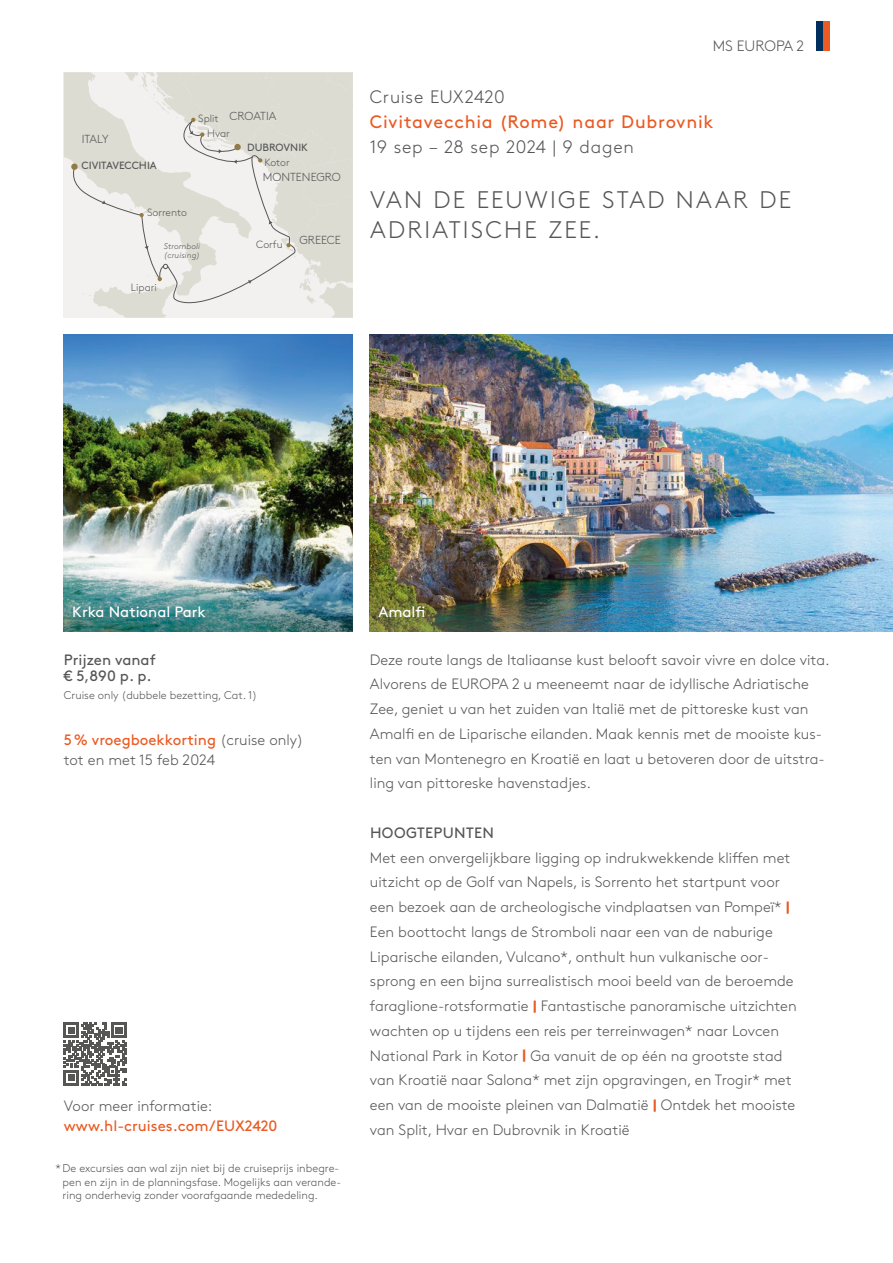
<style>
.page{position:relative;width:893px;height:1263px;background:#fff}
.page>*{position:absolute;margin:0;border:0;box-sizing:border-box;transform-origin:0 0}
.t1{font:300 24px/30px "Brown Pro";letter-spacing:.095em;color:#565655}
.t2{font:300 18px "Brown Pro";letter-spacing:.04em;color:#565655}
.t3{font:18px "Brown Pro";letter-spacing:.04em;color:#ea5a23}
.t4{font:300 15px/24.8px "Brown Pro";color:#565655}
.t5{font:15px "Brown Pro";color:#ea5a23}
.t6{font:15px "Brown Pro";color:#fff}
.t7{font:15px/16.5px "Brown Pro";color:#565655}
.t8{font:15px "Brown Pro";letter-spacing:.02em;color:#565655}
.t9{font:300 11.7px "Brown Pro";color:#565655}
.t10{font:300 11.25px/13.5px "Brown Pro";color:#565655}
.t11{font:300 10.5px "Brown Pro";color:#565655}
.t12{font:10.5px "Brown Pro";color:#565655}
.t13{font:italic 300 8.25px/9px "Brown Pro";letter-spacing:.01em;color:#565655}
.s1{font-weight:700;font-size:13.5px;color:#ea5a23}
.s2{font-weight:400;color:#ea5a23}
</style>
<div class="page">
<div style="left:817px;top:21px;width:6px;height:30px;background:#002e5d"></div>
<div style="left:823px;top:21px;width:6px;height:30px;background:#ea5a23"></div>
<svg style="left:64px;top:72px;width:4px;height:246px"></svg>
<svg style="left:68px;top:72px;width:285px;height:246px"></svg>
<img style="left:370px;top:335px;width:523px;height:222px">
<img style="left:64px;top:335px;width:289px;height:222px">
<hr style="left:0;top:557px;width:1px;height:74px;background:#010102">
<img style="left:370px;top:557px;width:523px;height:74px">
<img style="left:64px;top:557px;width:289px;height:74px">
<svg style="left:64px;top:1023px;width:62px;height:62px"></svg>
<p class="t9" style="left:82px;top:130px;width:28px">ITALY</p>
<p class="t12" style="left:81px;top:158px;width:77px">CIVITAVECCHIA</p>
<p class="t11" style="left:147px;top:204px;width:41px">Sorrento</p>
<p class="t11" style="left:198px;top:110px;width:22px">Split</p>
<p class="t9" style="left:230px;top:108px;width:48px">CROATIA</p>
<p class="t11" style="left:207px;top:126px;width:24px">Hvar</p>
<p class="t12" style="left:247px;top:139px;width:62px">DUBROVNIK</p>
<p class="t11" style="left:264px;top:154px;width:27px">Kotor</p>
<p class="t9" style="left:263px;top:168px;width:80px">MONTENEGRO</p>
<p class="t13" style="left:164px;top:242px;width:38px">Stromboli (cruising)</p>
<p class="t11" style="left:131px;top:279px;width:28px">Lipari</p>
<p class="t11" style="left:256px;top:236px;width:28px">Corfu</p>
<p class="t9" style="left:299px;top:231px;width:43px">GREECE</p>
<p class="t4" style="left:713px;top:32px;width:93px">MS EUROPA 2</p>
<p class="t2" style="left:370px;top:84px;width:136px">Cruise EUX2420</p>
<p class="t3" style="left:370px;top:108px;width:345px">Civitavecchia (Rome) naar Dubrovnik</p>
<p class="t2" style="left:370px;top:133px;width:265px">19 sep – 28 sep 2024 | 9 dagen</p>
<h1 class="t1" style="left:370px;top:183px;width:423px">VAN DE EEUWIGE STAD NAAR DE<br>ADRIATISCHE ZEE.</h1>
<p class="t6" style="left:72px;top:601px;width:135px">Krka National Park</p>
<p class="t6" style="left:378px;top:601px;width:49px">Amalfi</p>
<p class="t4" style="left:370px;top:646px;width:461px">Deze route langs de Italiaanse kust belooft savoir vivre en dolce vita.<br>Alvorens de EUROPA 2 u meeneemt naar de idyllische Adriatische Zee, geniet u van het zuiden van Italië met de pittoreske kust van Amalfi en de Liparische eilanden. Maak kennis met de mooiste kus&shy;ten van Montenegro en Kroatië en laat u betoveren door de uitstra&shy;ling van pittoreske havenstadjes.</p>
<p class="t8" style="left:370px;top:821px;width:125px">HOOGTEPUNTEN</p>
<p class="t4" style="left:370px;top:844px;width:428px">Met een onvergelijkbare ligging op indrukwekkende kliffen met uitzicht op de Golf van Napels, is Sorrento het startpunt voor een bezoek aan de archeologische vindplaatsen van Pompeï* <span class="s1">| </span>Een boottocht langs de Stromboli naar een van de naburige Liparische eilanden, Vulcano*, onthult hun vulkanische oor&shy;sprong en een bijna surrealistisch mooi beeld van de beroemde faraglione-rotsformatie <span class="s1">|</span> Fantastische panoramische uitzichten wachten op u tijdens een reis per terreinwagen* naar Lovcen National Park in Kotor <span class="s1">|</span> Ga vanuit de op één na grootste stad van Kroatië naar Salona* met zijn opgravingen, en Trogir* met een van de mooiste pleinen van Dalmatië <span class="s1">|</span> Ontdek het mooiste van Split, Hvar en Dubrovnik in Kroatië</p>
<p class="t7" style="left:64px;top:650px;width:94px">Prijzen vanaf € 5,890 p. p.</p>
<p class="t10" style="left:64px;top:687px;width:195px">Cruise only (dubbele bezetting, Cat. 1)</p>
<p class="t4" style="left:64px;top:729px;width:241px;line-height:19.5px"><span class="s2">5% vroegboekkorting</span> (cruise only) tot en met 15 feb 2024</p>
<p class="t4" style="left:64px;top:1092px;width:150px">Voor meer informatie:</p>
<p class="t5" style="left:64px;top:1114px;width:215px">www.hl-cruises.com/EUX2420</p>
<p class="t10" style="left:63px;top:1161px;width:280px;text-indent:-7px">* De excursies aan wal zijn niet bij de cruiseprijs inbegre&shy;pen en zijn in de planningsfase. Mogelijks aan verande&shy;ring onderhevig zonder voorafgaande mededeling.</p>
</div>
